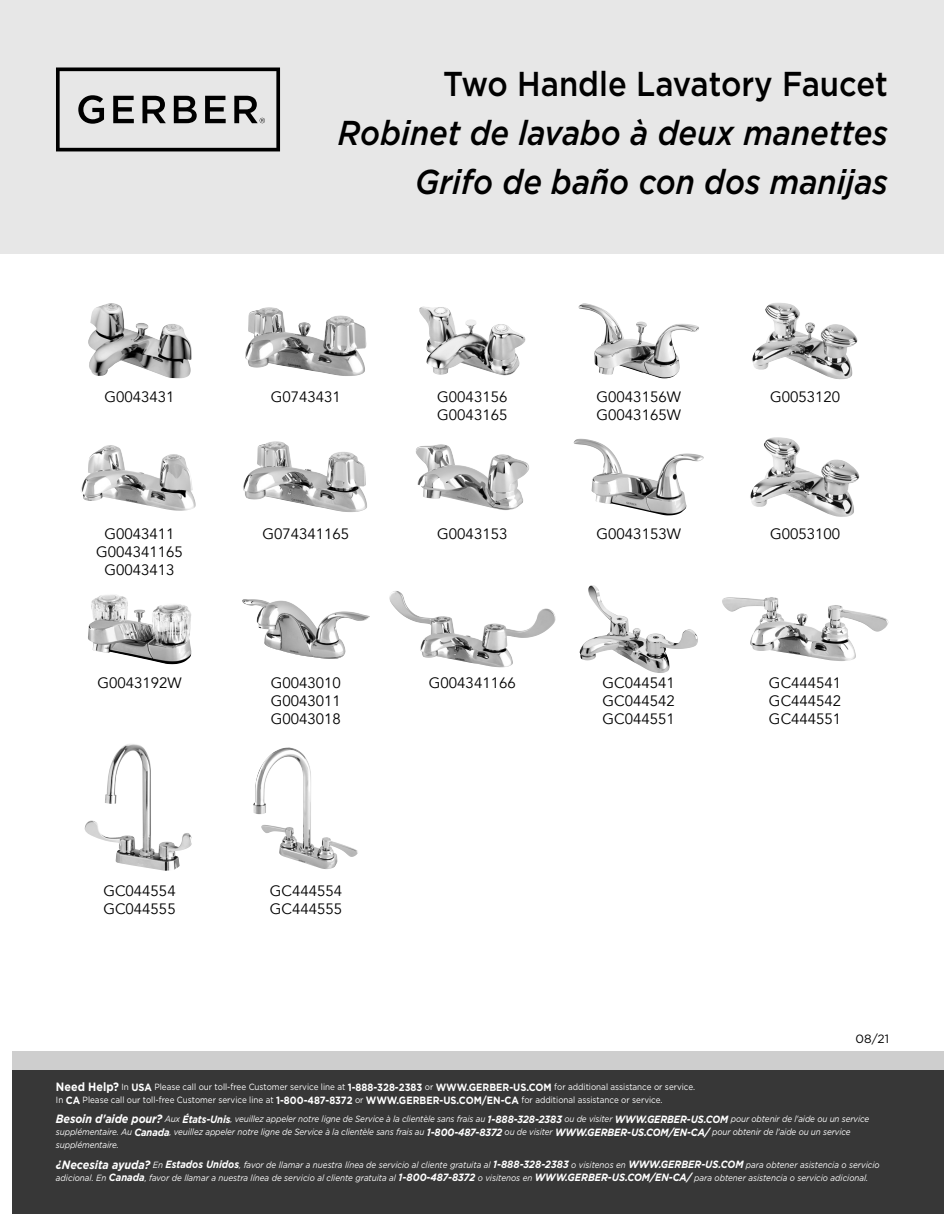
<style>
.page{position:relative;width:944px;height:1214px;background:#fff}
.page>*{position:absolute;margin:0;border:0;box-sizing:border-box;transform-origin:0 0}
.t1{font:italic 500 34.5px/48.9px "Gotham";color:#000;text-align:right;scale:.9 1}
.t2{font:500 34.5px "Gotham";color:#000;scale:.9 1}
.t3{font:15px/18px "Avenir";color:#000}
.t4{font:12px "Gotham";color:#000}
.t5{font:italic 9px/12.8px "Gotham";letter-spacing:-.01em;color:#fff;scale:.9 1}
.t6{font:9px/12.8px "Gotham";color:#fff;scale:.9 1}
.s1{font-weight:700;font-size:12px}
.s2{font-weight:700;font-size:10.5px}
</style>
<div class="page">
<div style="left:0;top:0;width:944px;height:253px;background:#e7e7e7"></div>
<div style="left:13px;top:1051px;width:931px;height:163px;background:#cecece"></div>
<div style="left:13px;top:1070px;width:931px;height:144px;background:#373737"></div>
<svg style="left:56px;top:67px;width:224px;height:84px"></svg>
<img style="left:88px;top:303px;width:104px;height:75px">
<img style="left:245px;top:307px;width:117px;height:69px">
<img style="left:419px;top:306px;width:106px;height:69px">
<img style="left:578px;top:303px;width:121px;height:75px">
<img style="left:752px;top:303px;width:106px;height:77px">
<img style="left:81px;top:445px;width:113px;height:66px">
<img style="left:243px;top:441px;width:124px;height:71px">
<img style="left:415px;top:444px;width:56px;height:59px">
<img style="left:573px;top:439px;width:43px;height:65px">
<img style="left:750px;top:437px;width:110px;height:80px">
<img style="left:88px;top:595px;width:103px;height:69px">
<img style="left:242px;top:599px;width:66px;height:57px">
<img style="left:389px;top:591px;width:104px;height:75px">
<img style="left:579px;top:585px;width:100px;height:88px">
<img style="left:722px;top:597px;width:49px;height:29px">
<img style="left:85px;top:744px;width:107px;height:126px">
<img style="left:253px;top:747px;width:35px;height:67px">
<h1 class="t2" style="left:443px;top:61px;width:496px">Two Handle Lavatory Faucet</h1>
<h1 class="t1" style="left:338px;top:108px;width:612px">Robinet de lavabo à deux manettes<br>Grifo de baño con dos manijas</h1>
<h2 class="t3" style="left:104px;top:387px;width:72px">G0043431</h2>
<h2 class="t3" style="left:271px;top:387px;width:72px">G0743431</h2>
<h2 class="t3" style="left:437px;top:387px;width:72px">G0043156<br>G0043165</h2>
<h2 class="t3" style="left:596px;top:387px;width:86px">G0043156W<br>G0043165W</h2>
<h2 class="t3" style="left:770px;top:387px;width:72px">G0053120</h2>
<h2 class="t3" style="left:96px;top:525px;width:88px;text-align:center">G0043411<br>G004341165<br>G0043413</h2>
<h2 class="t3" style="left:262px;top:525px;width:88px">G074341165</h2>
<h2 class="t3" style="left:437px;top:525px;width:72px">G0043153</h2>
<h2 class="t3" style="left:596px;top:525px;width:86px">G0043153W</h2>
<h2 class="t3" style="left:770px;top:525px;width:72px">G0053100</h2>
<h2 class="t3" style="left:97px;top:674px;width:86px">G0043192W</h2>
<h2 class="t3" style="left:271px;top:674px;width:72px;text-align:justify">G0043010<br>G0043011<br>G0043018</h2>
<h2 class="t3" style="left:429px;top:674px;width:88px">G004341166</h2>
<h2 class="t3" style="left:602px;top:674px;width:74px;text-align:justify">GC044541<br>GC044542<br>GC044551</h2>
<h2 class="t3" style="left:769px;top:674px;width:74px;text-align:justify">GC444541<br>GC444542<br>GC444551</h2>
<h2 class="t3" style="left:103px;top:881px;width:74px">GC044554<br>GC044555</h2>
<h2 class="t3" style="left:270px;top:881px;width:74px">GC444554<br>GC444555</h2>
<h3 class="t4" style="left:855px;top:1031px;width:35px">08/21</h3>
<p class="t6" style="left:56px;top:1080px;width:711px"><span class="s1">Need Help?</span> In <span class="s2">USA</span> Please call our toll-free Customer service line at <span class="s2">1-888-328-2383</span> or <span class="s2">WWW.GERBER-US.COM</span> for additional assistance or service.<br>In <span class="s2">CA</span> Please call our toll-free Customer service line at <span class="s2">1-800-487-8372</span> or <span class="s2">WWW.GERBER-US.COM/EN-CA</span> for additional assistance or service.</p>
<p class="t5" style="left:56px;top:1112px;width:905px"><span class="s1">Besoin d'aide pour?</span> Aux <span class="s2">États-Unis</span>, veuillez appeler notre ligne de Service à la clientèle sans frais au <span class="s2">1-888-328-2383</span> ou de visiter <span class="s2">WWW.GERBER-US.COM</span> pour obtenir de l'aide ou un service supplémentaire. Au <span class="s2">Canada</span>, veuillez appeler notre ligne de Service à la clientèle sans frais au <span class="s2">1-800-487-8372</span> ou de visiter <span class="s2">WWW.GERBER-US.COM/EN-CA/</span> pour obtenir de l'aide ou un service supplémentaire.</p>
<p class="t5" style="left:56px;top:1158px;width:916px"><span class="s1">¿Necesita ayuda?</span> En <span class="s2">Estados Unidos</span>, favor de llamar a nuestra línea de servicio al cliente gratuita al <span class="s2">1-888-328-2383</span> o visitenos en <span class="s2">WWW.GERBER-US.COM</span> para obtener asistencia o servicio adicional. En <span class="s2">Canada</span>, favor de llamar a nuestra línea de servicio al cliente gratuita al <span class="s2">1-800-487-8372</span> o visitenos en <span class="s2">WWW.GERBER-US.COM/EN-CA/</span> para obtener asistencia o servicio adicional.</p>
</div>
